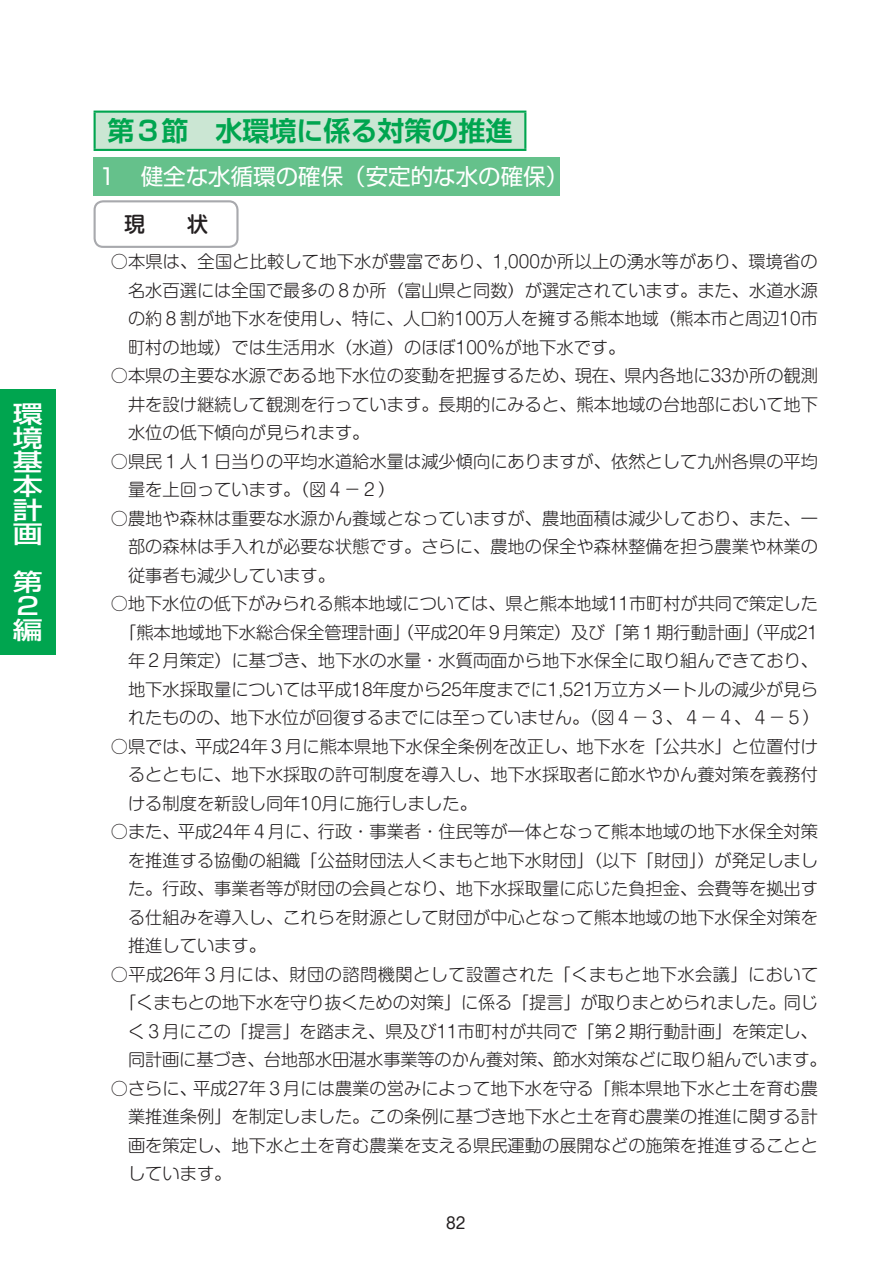
<style>
.page{position:relative;width:893px;height:1263px;background:#fff}
.page>*{position:absolute;margin:0;border:0;box-sizing:border-box;transform-origin:0 0}
.t1{font:700 27px "Shin Go Pr 5 De";color:#00a54f}
.t2{font:500 24px/24px "Shin Go Pr 6";color:#fff;text-align:justify;scale:1.25 1}
.t3{font:22.5px "Shin Go Pr 6";color:#fff}
.t4{font:500 21px "Shin M Go Pr 6";color:#231f20}
.t5{font:300 17.25px/28.5px "Shin M Go Pr 6";color:#231f20;text-align:justify}
.t6{font:300 17.25px "Shin M Go Pr 6";letter-spacing:.025em;color:#231f20}
.t7{font:15.75px "Shin M Go Pr 6";color:#231f20}
</style>
<div class="page">
<div style="left:95px;top:112px;width:430px;height:38px;background:#cbe6d3"></div>
<hr style="left:94px;top:111px;width:432px;height:2px;background:#00a54f">
<hr style="left:94px;top:113px;width:2px;height:36px;background:#00a54f">
<hr style="left:524px;top:113px;width:2px;height:36px;background:#00a54f">
<hr style="left:94px;top:149px;width:432px;height:2px;background:#00a54f">
<div style="left:94px;top:157px;width:466px;height:39px;background:#65c18b"></div>
<div style="left:94px;top:200px;width:145px;height:48px;border:2px solid #a8a9ad;border-radius:9px"></div>
<div style="left:0;top:389px;width:56px;height:265px;background:#00a54f"></div>
<h2 class="t2" style="left:13px;top:400px;width:25px">環境基本計画</h2>
<h2 class="t2" style="left:13px;top:568px;width:25px;text-align:left">第<br>２編</h2>
<h1 class="t1" style="left:107px;top:109px;width:406px">第３節　水環境に係る対策の推進</h1>
<h3 class="t3" style="left:96px;top:158px;width:474px">１　健全な水循環の確保（安定的な水の確保）</h3>
<p class="t4" style="left:124px;top:207px;width:85px">現　　状</p>
<p class="t5" style="left:128px;top:246px;width:691px;text-indent:-17px">○本県は、全国と比較して地下水が豊富であり、1,000か所以上の湧水等があり、環境省の名水百選には全国で最多の８か所（富山県と同数）が選定されています。また、水道水源の約８割が地下水を使用し、特に、人口約100万人を擁する熊本地域（熊本市と周辺10市町村の地域）では生活用水（水道）のほぼ100％が地下水です。</p>
<p class="t5" style="left:128px;top:360px;width:691px;text-indent:-17px">○本県の主要な水源である地下水位の変動を把握するため、現在、県内各地に33か所の観測井を設け継続して観測を行っています。長期的にみると、熊本地域の台地部において地下水位の低下傾向が見られます。</p>
<p class="t5" style="left:128px;top:446px;width:691px;text-indent:-17px">○県民１人１日当りの平均水道給水量は減少傾向にありますが、依然として九州各県の平均量を上回っています。（図４− ２）</p>
<p class="t5" style="left:128px;top:503px;width:691px;text-indent:-17px">○農地や森林は重要な水源かん養域となっていますが、農地面積は減少しており、また、一部の森林は手入れが必要な状態です。さらに、農地の保全や森林整備を担う農業や林業の従事者も減少しています。</p>
<p class="t5" style="left:111px;top:588px;width:710px;text-align:right">○地下水位の低下がみられる熊本地域については、県と熊本地域11市町村が共同で策定した「熊本地域地下水総合保全管理計画」（平成20年９月策定）及び「第１期行動計画」（平成21年２月策定）に基づき、地下水の水量・水質両面から地下水保全に取り組んできており、地下水採取量については平成18年度から25年度までに1,521万立方メートルの減少が見られたものの、地下水位が回復するまでには至っていません。（図４− ３、４− ４、４− ５）</p>
<p class="t5" style="left:128px;top:731px;width:691px;text-indent:-17px">○県では、平成24年３月に熊本県地下水保全条例を改正し、地下水を「公共水」と位置付けるとともに、地下水採取の許可制度を導入し、地下水採取者に節水やかん養対策を義務付ける制度を新設し同年10月に施行しました。</p>
<p class="t5" style="left:128px;top:816px;width:691px;text-indent:-17px">○また、平成24年４月に、行政・事業者・住民等が一体となって熊本地域の地下水保全対策を推進する協働の組織「公益財団法人くまもと地下水財団」（以下「財団」）が発足しました。行政、事業者等が財団の会員となり、地下水採取量に応じた負担金、会費等を拠出する仕組みを導入し、これらを財源として財団が中心となって熊本地域の地下水保全対策を推進しています。</p>
<p class="t6" style="left:111px;top:960px;width:709px">○平成26年３月には、財団の諮問機関として設置された「くまもと地下水会議」において</p>
<p class="t5" style="left:119px;top:987px;width:700px">「くまもとの地下水を守り抜くための対策」に係る「提言」が取りまとめられました。同じ</p>
<p class="t5" style="left:128px;top:1016px;width:691px">く３月にこの「提言」を踏まえ、県及び11市町村が共同で「第２期行動計画」を策定し、</p>
<p class="t5" style="left:128px;top:1044px;width:700px">同計画に基づき、台地部水田湛水事業等のかん養対策、節水対策などに取り組んでいます。</p>
<p class="t5" style="left:128px;top:1073px;width:692px;text-indent:-17px">○さらに、平成27年３月には農業の営みによって地下水を守る「熊本県地下水と土を育む農業推進条例」を制定しました。この条例に基づき地下水と土を育む農業の推進に関する計画を策定し、地下水と土を育む農業を支える県民運動の展開などの施策を推進することとしています。</p>
<p class="t7" style="left:446px;top:1210px;width:21px">82</p>
</div>
